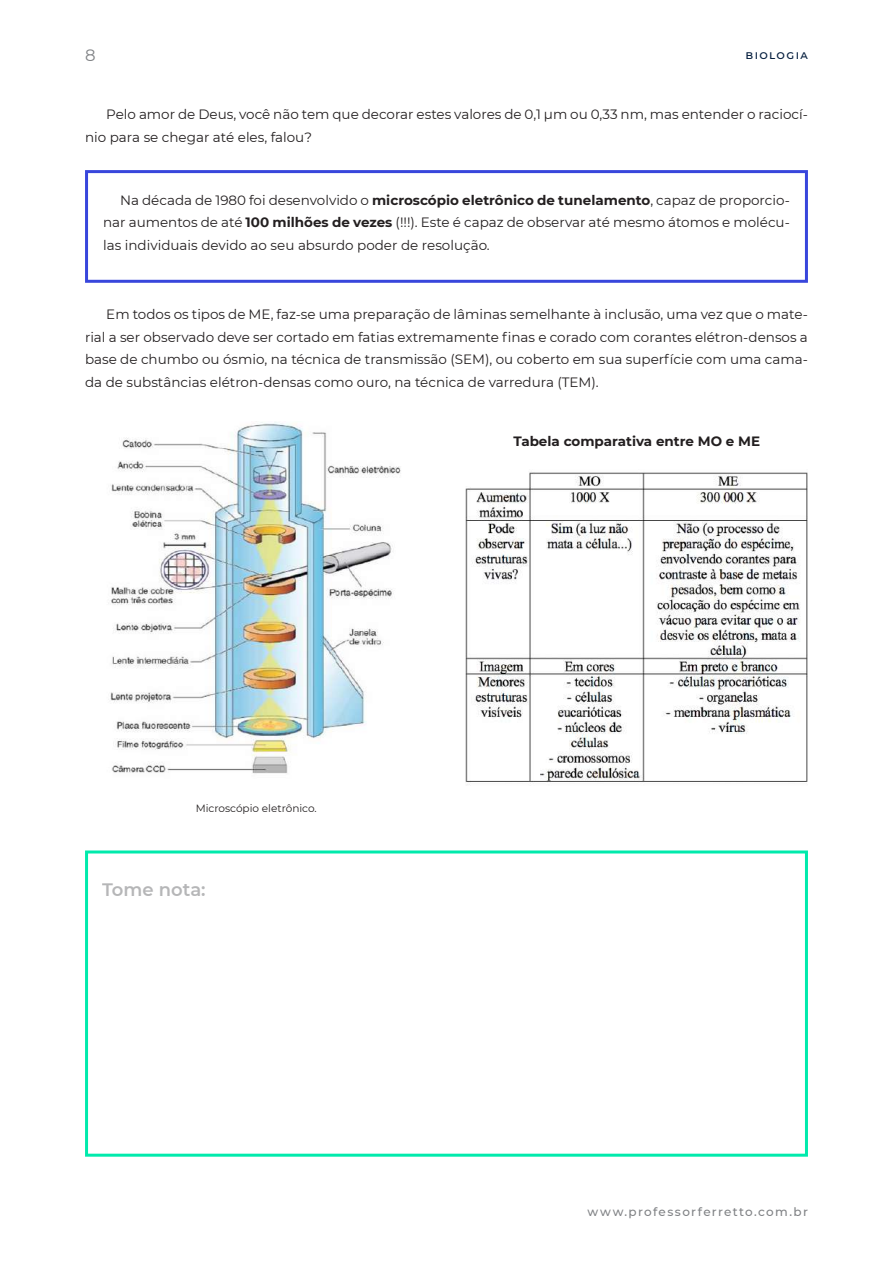
<style>
.page{position:relative;width:893px;height:1263px;background:#fff}
.page>*{position:absolute;margin:0;border:0;box-sizing:border-box;transform-origin:0 0}
.t1{font:600 18px "Montserrat";color:#6c6d70}
.t2{font:16.5px "Montserrat";color:#808285}
.t3{font:13.5px/22.5px "Montserrat";color:#231f20;text-align:justify}
.t4{font:700 13.5px "Montserrat";color:#231f20}
.t5{font:500 12px "Montserrat";letter-spacing:.11em;color:#808285}
.t6{font:500 12px "Montserrat";letter-spacing:.11em;color:#061f3f}
.t7{font:10.5px "Montserrat";color:#231f20}
.s1{font-weight:700}
</style>
<div class="page">
<div style="left:85px;top:170px;width:723px;height:113px;border:3px solid #3846dc"></div>
<img style="left:110px;top:422px;width:291px;height:352px">
<img style="left:466px;top:472px;width:342px;height:313px">
<div style="left:85px;top:850px;width:723px;height:307px;border:3px solid #00eaac"></div>
<p class="t2" style="left:85px;top:44px;width:12px">8</p>
<p class="t6" style="left:746px;top:46px;width:64px">biologia</p>
<p class="t3" style="left:85px;top:103px;width:724px;text-indent:21px">Pelo amor de Deus, você não tem que decorar estes valores de 0,1 μm ou 0,33 nm, mas entender o raciocí&shy;nio para se chegar até eles, falou?</p>
<p class="t3" style="left:103px;top:188px;width:688px;text-indent:17px">Na década de 1980 foi desenvolvido o <span class="s1">microscópio eletrônico de tunelamento</span>, capaz de proporcio&shy;nar aumentos de até <span class="s1">100 milhões de vezes</span> (!!!). Este é capaz de observar até mesmo átomos e molécu&shy;las individuais devido ao seu absurdo poder de resolução.</p>
<p class="t3" style="left:85px;top:303px;width:724px;text-indent:21px">Em todos os tipos de ME, faz-se uma preparação de lâminas semelhante à inclusão, uma vez que o mate&shy;rial a ser observado deve ser cortado em fatias extremamente finas e corado com corantes elétron-densos a base de chumbo ou ósmio, na técnica de transmissão (SEM), ou coberto em sua superfície com uma cama&shy;da de substâncias elétron-densas como ouro, na técnica de varredura (TEM).</p>
<p class="t7" style="left:196px;top:801px;width:123px">Microscópio eletrônico.</p>
<h1 class="t1" style="left:102px;top:876px;width:105px">Tome nota:</h1>
<p class="t4" style="left:513px;top:432px;width:248px">Tabela comparativa entre MO e ME</p>
<p class="t5" style="left:588px;top:1203px;width:222px">www.professorferretto.com.br</p>
</div>
